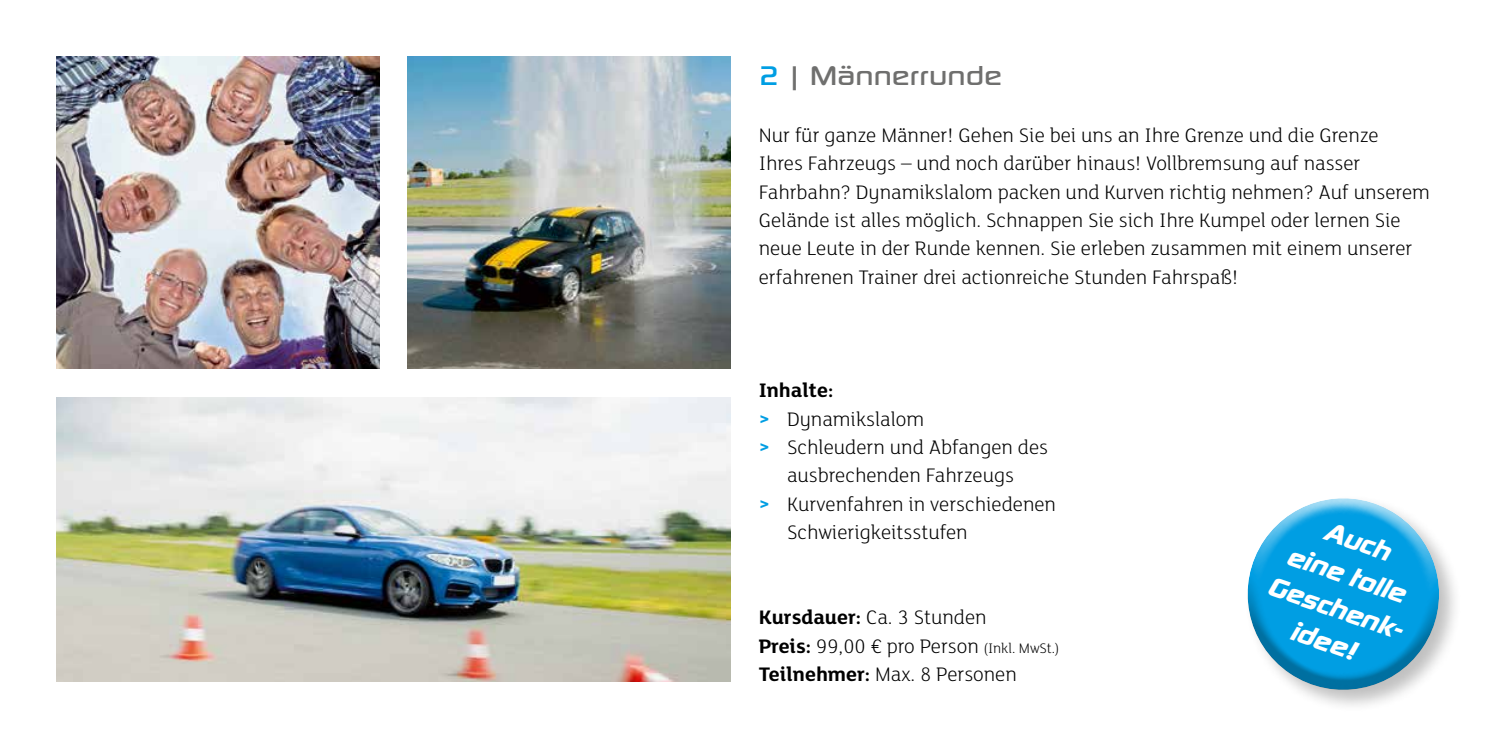
<style>
.page{position:relative;width:1489px;height:745px;background:#fff}
.page>*{position:absolute;margin:0;border:0;box-sizing:border-box;transform-origin:0 0}
.t1{font:italic 700 28px/35px "Digital Sans EFOP";color:#fff;text-align:center;scale:1.25 1}
.t2{font:500 28px "Digital Sans EFOP";color:#6f6f6e;scale:1.25 1}
.t3{font:300 21.25px/28.2px "FS Lola";color:#000}
.t4{font:700 21.25px "FS Lola";color:#000}
.s1{color:#009ee3}
.s2{font-weight:700;color:#009ee3}
.s3{font-weight:700}
.s4{font-size:15px}
</style>
<div class="page">
<img style="left:407px;top:57px;width:323px;height:312px">
<img style="left:57px;top:57px;width:322px;height:312px">
<img style="left:57px;top:397px;width:673px;height:283px">
<svg style="left:1247px;top:498px;width:208px;height:208px;fill:#009ee3"></svg>
<h1 class="t2" style="left:758px;top:59px;width:196px"><span class="s1">2</span> | Männerrunde</h1>
<p class="t3" style="left:758px;top:120px;width:672px">Nur für ganze Männer! Gehen Sie bei uns an Ihre Grenze und die Grenze<br>Ihres Fahrzeugs – und noch darüber hinaus! Vollbremsung auf nasser Fahrbahn? Dynamikslalom packen und Kurven richtig nehmen? Auf unserem Gelände ist alles möglich. Schnappen Sie sich Ihre Kumpel oder lernen Sie neue Leute in der Runde kennen. Sie erleben zusammen mit einem unserer erfahrenen Trainer drei actionreiche Stunden Fahrspaß!</p>
<p class="t4" style="left:758px;top:375px;width:76px">Inhalte:</p>
<p class="t3" style="left:758px;top:403px;width:167px"><span class="s2">&gt;</span> Dynamikslalom</p>
<p class="t3" style="left:758px;top:432px;width:291px"><span class="s2">&gt;</span> Schleudern und Abfangen des</p>
<p class="t3" style="left:787px;top:460px;width:228px">ausbrechenden Fahrzeugs</p>
<p class="t3" style="left:758px;top:488px;width:299px"><span class="s2">&gt;</span> Kurvenfahren in verschiedenen</p>
<p class="t3" style="left:787px;top:517px;width:182px">Schwierigkeitsstufen</p>
<p class="t3" style="left:758px;top:602px;width:302px"><span class="s3">Kursdauer:</span> Ca. 3 Stunden<br><span class="s3">Preis:</span> 99,00 € pro Person <span class="s4">(Inkl. MwSt.)<br></span><span class="s3">Teilnehmer:</span> Max. 8 Personen</p>
<h1 class="t1" style="left:1298px;top:501px;width:118px;rotate:19deg">Auch<br>eine tolle<br>Geschenk&shy;idee!</h1>
</div>
